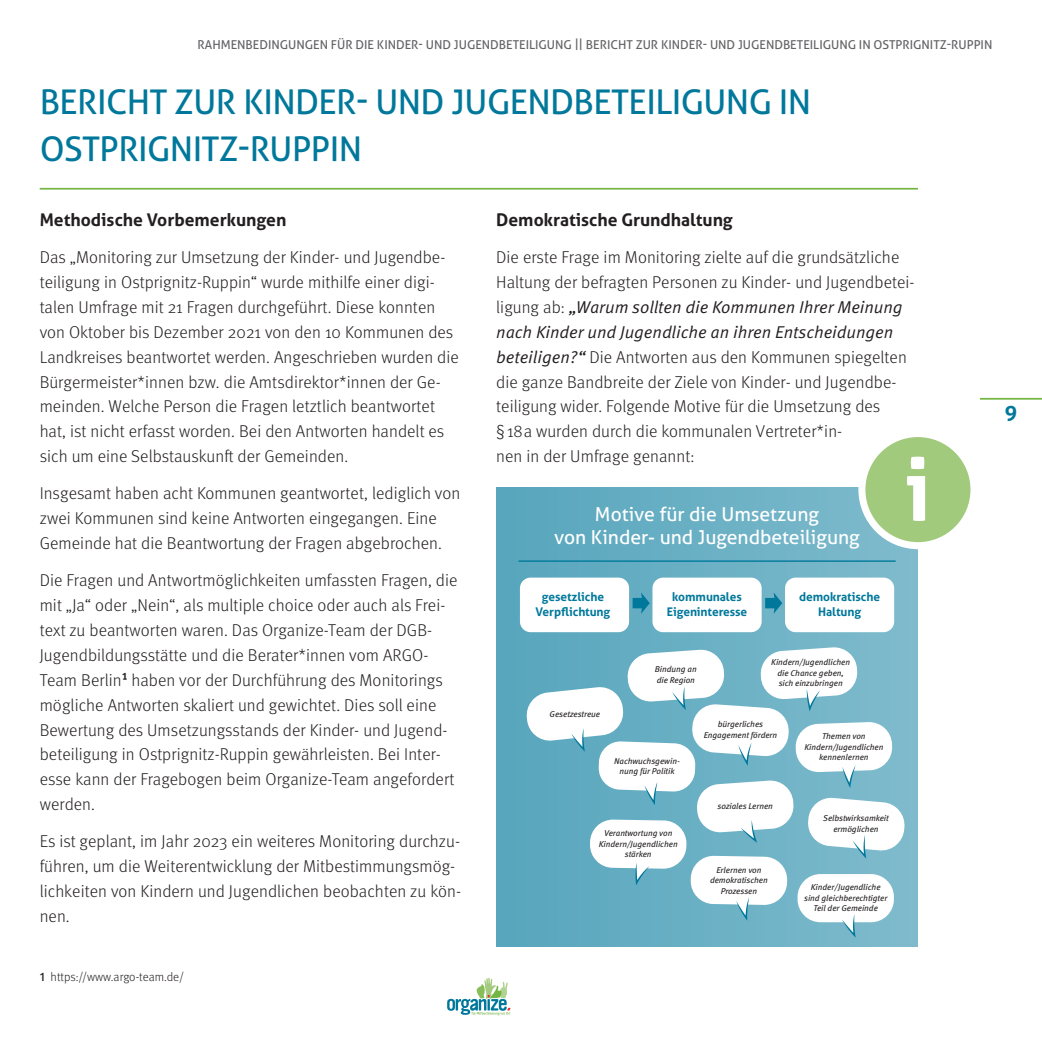
<style>
.page{position:relative;width:1042px;height:1042px;background:#fff}
.page>*{position:absolute;margin:0;border:0;box-sizing:border-box;transform-origin:0 0}
.t1{font:700 85.75px "Aller";color:#fff}
.t2{font:34.12px "Aller";letter-spacing:-.015em;color:#00789b}
.t3{font:700 21px "Aller";color:#00789b}
.t4{font:19.25px/22.8px "Aller";color:#fff;text-align:center}
.t5{font:700 17.5px "Aller";color:#231f20}
.t6{font:300 17.15px/24.8px "Meta Pro";letter-spacing:.005em;color:#231f20}
.t7{font:17.15px/24.8px "Meta Pro Norm Ita";letter-spacing:-.005em;color:#231f20}
.t8{font:12.25px "Aller";color:#636366}
.t9{font:300 12.25px "Meta Pro";color:#231f20}
.t10{font:700 11.9px/14.3px "Aller";letter-spacing:-.005em;color:#00789b;text-align:center}
.t11{font:italic 8.58px/10.5px "Meta Pro";letter-spacing:-.005em;color:#231f20;text-align:center}
.s1{font-weight:500}
.s2{font-family:"Meta Pro";font-weight:300}
.s3{font-family:"Meta Pro Norm Ita";font-weight:400}
</style>
<div class="page">
<svg style="left:447px;top:977px;width:63px;height:38px"></svg>
<hr style="left:980px;top:398px;width:62px;height:2px;background:#74b643">
<hr style="left:40px;top:188px;width:878px;height:2px;background:#74b643">
<div style="left:496px;top:487px;width:422px;height:459px;background:linear-gradient(to right,#56a5bc,#81bccd)"></div>
<div style="left:520px;top:577px;width:109px;height:55px;background:#fff;border-radius:11px"></div>
<div style="left:652px;top:577px;width:109px;height:55px;background:#fff;border-radius:11px"></div>
<div style="left:785px;top:577px;width:109px;height:55px;background:#fff;border-radius:11px"></div>
<svg style="left:525px;top:646px;width:380px;height:291px"></svg>
<hr style="left:518px;top:560px;width:377px;height:2px;background:#00789b">
<svg style="left:632px;top:592px;width:18px;height:22px"></svg>
<svg style="left:765px;top:592px;width:17px;height:22px"></svg>
<div style="left:862px;top:433px;width:112px;height:113px;background:#a2ca7c;border-radius:50%"></div>
<div style="left:858px;top:430px;width:119px;height:119px;border:7px solid #fff;border-radius:50%"></div>
<p class="t8" style="left:197px;top:37px;width:165px">RAHMENBEDINGUNGEN FÜR DIE</p>
<p class="t8" style="left:377px;top:37px;width:28px">KINDER</p>
<p class="t8" style="left:418px;top:37px;width:49px">- UND JUGE</p>
<p class="t8" style="left:482px;top:37px;width:32px">NDBETEILIGU</p>
<p class="t8" style="left:555px;top:37px;width:436px">NG || Bericht zur Kin der- un d Jugen dbeteiligung in Ostprign itz-Ruppin</p>
<h2 class="t2" style="left:40px;top:81px;width:37px">BERIC</h2>
<h2 class="t2" style="left:127px;top:81px;width:359px">HT ZUR KINDER- UND JUGE</h2>
<h2 class="t2" style="left:527px;top:81px;width:83px">NDBETEILIGU</h2>
<h2 class="t2" style="left:726px;top:81px;width:87px">NG IN</h2>
<h2 class="t2" style="left:40px;top:127px;width:61px">OSTPRIG</h2>
<h2 class="t2" style="left:170px;top:127px;width:98px">NITZ-RUPPI</h2>
<h2 class="t2" style="left:339px;top:127px;width:25px">N</h2>
<p class="t5" style="left:40px;top:209px;width:248px">Methodische Vorbemerkungen</p>
<p class="t6" style="left:40px;top:244px;width:421px">Das „Monitoring zur Umsetzung der Kinder- und Jugendbe&shy;teiligung in Ostprignitz-Ruppin“ wurde mithilfe einer digi&shy;talen Umfrage mit 21 Fragen durchgeführt. Diese konnten von Oktober bis Dezember 2021 von den 10 Kommunen des Landkreises beantwortet werden. Angeschrieben wurden die Bürgermeister*innen bzw. die Amtsdirektor*innen der Ge&shy;meinden. Welche Person die Fragen letztlich beantwortet hat, ist nicht erfasst worden. Bei den Antworten handelt es sich um eine Selbstauskunft der Gemeinden.</p>
<p class="t6" style="left:40px;top:480px;width:422px">Insgesamt haben acht Kommunen geantwortet, lediglich von zwei Kommunen sind keine Antworten eingegangen. Eine<br>Gemeinde hat die Beantwortung der Fragen abgebrochen.</p>
<p class="t6" style="left:40px;top:567px;width:419px">Die Fragen und Antwortmöglichkeiten umfassten Fragen, die mit „Ja“ oder „Nein“, als multiple choice oder auch als Frei&shy;text zu beantworten waren. Das Organize-Team der DGB-Jugendbildungsstätte und die Berater*innen vom ARGO-Team Berlin<span class="s1">1</span> haben vor der Durchführung des Monitorings mögliche Antworten skaliert und gewichtet. Dies soll eine Bewertung des Umsetzungsstands der Kinder- und Jugend&shy;beteiligung in Ostprignitz-Ruppin gewährleisten. Bei Inter&shy;esse kann der Fragebogen beim Organize-Team angefordert werden.</p>
<p class="t6" style="left:40px;top:828px;width:423px">Es ist geplant, im Jahr 2023 ein weiteres Monitoring durchzu&shy;führen, um die Weiterentwicklung der Mitbestimmungsmög&shy;lichkeiten von Kindern und Jugendlichen beobachten zu kön&shy;nen.</p>
<p class="t9" style="left:40px;top:968px;width:146px"><span class="s1">1</span> https://www.argo-team.de/</p>
<p class="t5" style="left:496px;top:209px;width:238px">Demokratische Grundhaltung</p>
<p class="t6" style="left:496px;top:244px;width:420px">Die erste Frage im Monitoring zielte auf die grundsätzliche<br>Haltung der befragten Personen zu Kinder- und Jugendbetei-</p>
<p class="t7" style="left:496px;top:293px;width:408px"><span class="s2">ligung ab:</span> „Warum sollten die Kommunen Ihrer Meinung nach Kinder und Jugendliche an ihren Entscheidungen</p>
<p class="t6" style="left:496px;top:343px;width:412px"><span class="s3">beteiligen?“</span> Die Antworten aus den Kommunen spiegelten die ganze Bandbreite der Ziele von Kinder- und Jugendbe&shy;teiligung wider. Folgende Motive für die Umsetzung des<br>§ 18a wurden durch die kommunalen Vertreter*in-<br>nen in der Umfrage genannt:</p>
<h1 class="t1" style="left:905px;top:435px;width:28px">i</h1>
<p class="t4" style="left:554px;top:503px;width:307px">Motive für die Umsetzung<br>von Kinder- und Jugendbeteiligung</p>
<p class="t10" style="left:535px;top:590px;width:76px">gesetzliche<br>Verpflichtung</p>
<p class="t10" style="left:667px;top:590px;width:82px">kommunales<br>Eigeninteresse</p>
<p class="t10" style="left:799px;top:590px;width:82px">demokratische<br>Haltung</p>
<p class="t11" style="left:549px;top:708px;width:52px">Gesetzestreue</p>
<p class="t11" style="left:655px;top:663px;width:43px;text-align:left">Bindung an die Region</p>
<p class="t11" style="left:771px;top:656px;width:80px">Kindern/Jugendlichen die Chance geben, sich einzubringen</p>
<p class="t11" style="left:614px;top:755px;width:67px">Nachwuchsgewin&shy;nung für Politik</p>
<p class="t11" style="left:704px;top:718px;width:75px">bürgerliches<br>Engagement fördern</p>
<p class="t11" style="left:717px;top:800px;width:57px">soziales Lernen</p>
<p class="t11" style="left:804px;top:730px;width:80px">Themen von<br>Kindern/Jugendlichen kennenlernen</p>
<p class="t11" style="left:599px;top:827px;width:80px">Verantwortung von<br>Kindern/Jugendlichen stärken</p>
<p class="t11" style="left:710px;top:864px;width:59px">Erlernen von demokratischen<br>Prozessen</p>
<p class="t11" style="left:823px;top:812px;width:67px">Selbstwirksamkeit ermöglichen</p>
<p class="t11" style="left:804px;top:881px;width:85px">Kinder/Jugendliche sind gleichberechtigter<br>Teil der Gemeinde</p>
<p class="t3" style="left:1004px;top:400px;width:14px">9</p>
</div>
